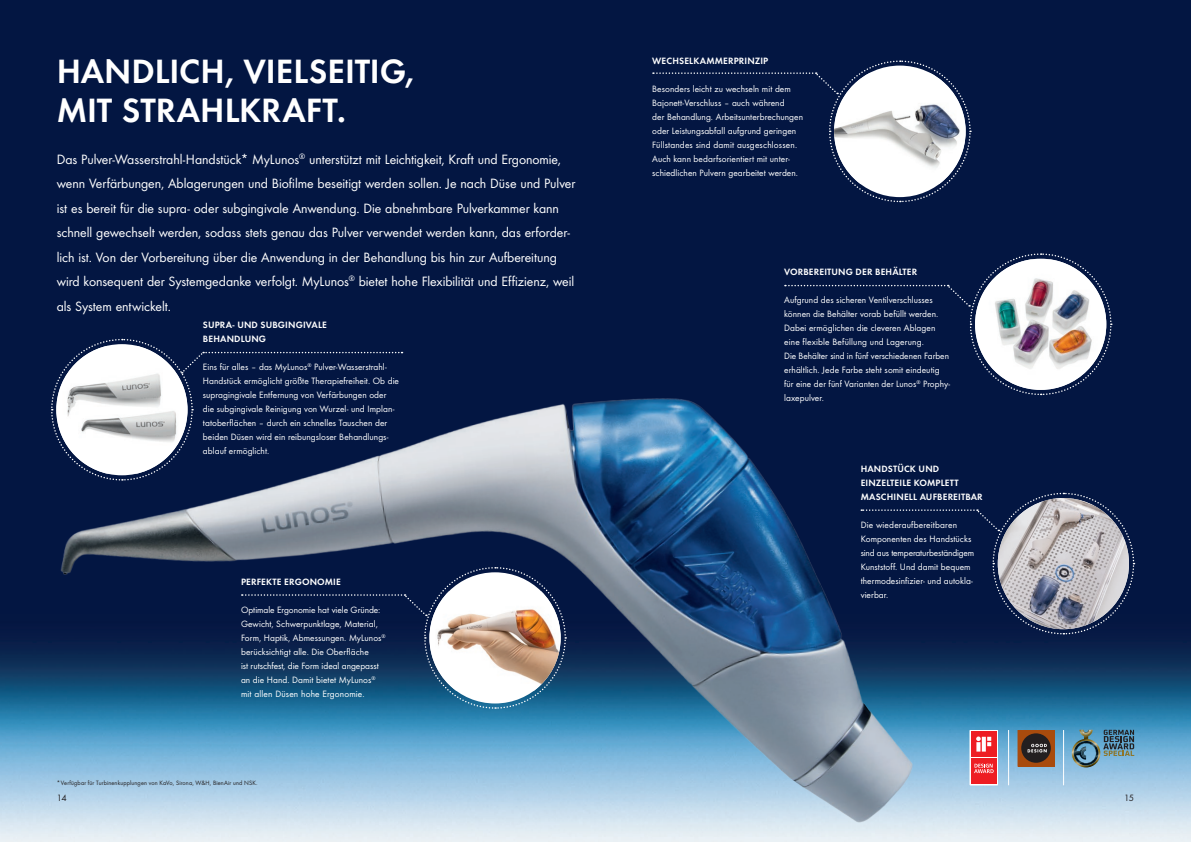
<style>
.page{position:relative;width:1191px;height:842px;background:#fff}
.page>*{position:absolute;margin:0;border:0;box-sizing:border-box;transform-origin:0 0}
.t1{font:35px/38.5px "Futura Dem";color:#fff}
.t2{font:14px/24.5px "Futura Boo";letter-spacing:-.005em;color:#fff}
.t3{font:9.5px/14px "Futura Boo";letter-spacing:.005em;color:#fff}
.t4{font:9.5px/14px "Futura Dem";letter-spacing:.015em;color:#fff}
.t5{font:9.5px "Futura Boo";color:#231f20}
.t6{font:6.5px "Futura Boo";letter-spacing:.02em;color:#231f20}
</style>
<div class="page">
<img style="left:0;top:0;width:1191px;height:842px">
<img style="left:1071px;top:730px;width:29px;height:37px">
<svg style="left:1073px;top:730px;width:61px;height:35px;background:#5d8697"></svg>
<svg style="left:1037px;top:732px;width:15px;height:32px"></svg>
<div style="left:1018px;top:730px;width:36px;height:36px;border:1px solid #a84b0d"></div>
<div style="left:1021px;top:733px;width:29px;height:30px;background:#231f20;border-radius:50%"></div>
<svg style="left:1037px;top:744px;width:9px;height:8px"></svg>
<svg style="left:1037px;top:253px;width:75px;height:143px;background:#0d1f49"></svg>
<img style="left:1037px;top:259px;width:69px;height:131px">
<hr style="left:1063px;top:730px;width:1px;height:55px;background:#fff">
<div style="left:653px;top:60px;width:318px;height:130px;background:#031642"></div>
<div style="left:834px;top:66px;width:131px;height:131px;background:#fff;border-radius:50%"></div>
<img style="left:834px;top:73px;width:131px;height:111px">
<svg style="left:1037px;top:492px;width:98px;height:143px;background:#888b9a"></svg>
<img style="left:0;top:190px;width:1037px;height:652px">
<h1 class="t1" style="left:57px;top:49px;width:359px">HANDLICH, VIELSEITIG,<br>MIT STRAHLKRAFT.</h1>
<p class="t2" style="left:57px;top:146px;width:520px">Das Pulver-Wasserstrahl-Handstück* MyLunos<sup>®</sup> unterstützt mit Leichtigkeit, Kraft und Ergonomie, wenn Verfärbungen, Ablagerungen und Biofilme beseitigt werden sollen. Je nach Düse und Pulver ist es bereit für die supra- oder subgingivale Anwendung. Die abnehmbare Pulverkammer kann schnell gewechselt werden, sodass stets genau das Pulver verwendet werden kann, das erforder‑ lich ist. Von der Vorbereitung über die Anwendung in der Behandlung bis hin zur Aufbereitung wird konsequent der Systemgedanke verfolgt. MyLunos<sup>®</sup> bietet hohe Flexibilität und Effizienz, weil als System entwickelt.</p>
<p class="t4" style="left:203px;top:317px;width:125px">SUPRA- UND SUBGINGIVALE<br>BEHANDLUNG</p>
<p class="t3" style="left:203px;top:360px;width:198px">Eins für alles – das MyLunos<sup>®</sup> Pulver-Wasserstrahl-Handstück ermöglicht größte Therapiefreiheit. Ob die supragingivale Entfernung von Verfärbungen oder die subgingivale Reinigung von Wurzel- und Implan&shy;tatoberflächen – durch ein schnelles Tauschen der beiden Düsen wird ein reibungsloser Behandlungs&shy;ablauf ermöglicht.</p>
<p class="t4" style="left:241px;top:574px;width:101px">PERFEKTE ERGONOMIE</p>
<p class="t3" style="left:241px;top:602px;width:146px">Optimale Ergonomie hat viele Gründe:<br>Gewicht, Schwerpunktlage, Material, Form, Haptik, Abmessungen. MyLunos<sup>® </sup>berücksichtigt alle. Die Oberfläche<br>ist rutschfest, die Form ideal angepasst an die Hand. Damit bietet MyLunos<sup>® </sup>mit allen Düsen hohe Ergonomie.</p>
<p class="t4" style="left:652px;top:53px;width:118px">WECHSELKAMMERPRINZIP</p>
<p class="t3" style="left:652px;top:81px;width:152px">Besonders leicht zu wechseln mit dem Bajonett-Verschluss – auch während<br>der Behandlung. Arbeitsunterbrechungen oder Leistungsabfall aufgrund geringen Füllstandes sind damit ausgeschlossen.<br>Auch kann bedarfsorientiert mit unter‑ schiedlichen Pulvern gearbeitet werden.</p>
<p class="t4" style="left:784px;top:264px;width:135px">VORBEREITUNG DER BEHÄLTER</p>
<p class="t3" style="left:784px;top:292px;width:167px">Aufgrund des sicheren Ventilverschlusses können die Behälter vorab befüllt werden.<br>Dabei ermöglichen die cleveren Ablagen eine flexible Befüllung und Lagerung.<br>Die Behälter sind in fünf verschiedenen Farben erhältlich. Jede Farbe steht somit eindeutig für eine der fünf Varianten der Lunos<sup>®</sup> Prophy‑ laxepulver.</p>
<p class="t4" style="left:860px;top:461px;width:124px">HANDSTÜCK UND<br>EINZELTEILE KOMPLETT<br>MASCHINELL AUFBEREITBAR</p>
<p class="t3" style="left:860px;top:517px;width:115px">Die wiederaufbereitbaren<br>Komponenten des Handstücks sind aus temperaturbeständigem<br>Kunststoff. Und damit bequem thermodesinfizier- und autokla‑ vierbar.</p>
<p class="t6" style="left:57px;top:779px;width:202px">*Verfügbar für Turbinenkupplungen von KaVo, Sirona, W&amp;H, BienAir und NSK.</p>
<p class="t5" style="left:57px;top:791px;width:11px">14</p>
<p class="t5" style="left:1124px;top:791px;width:11px">15</p>
</div>
